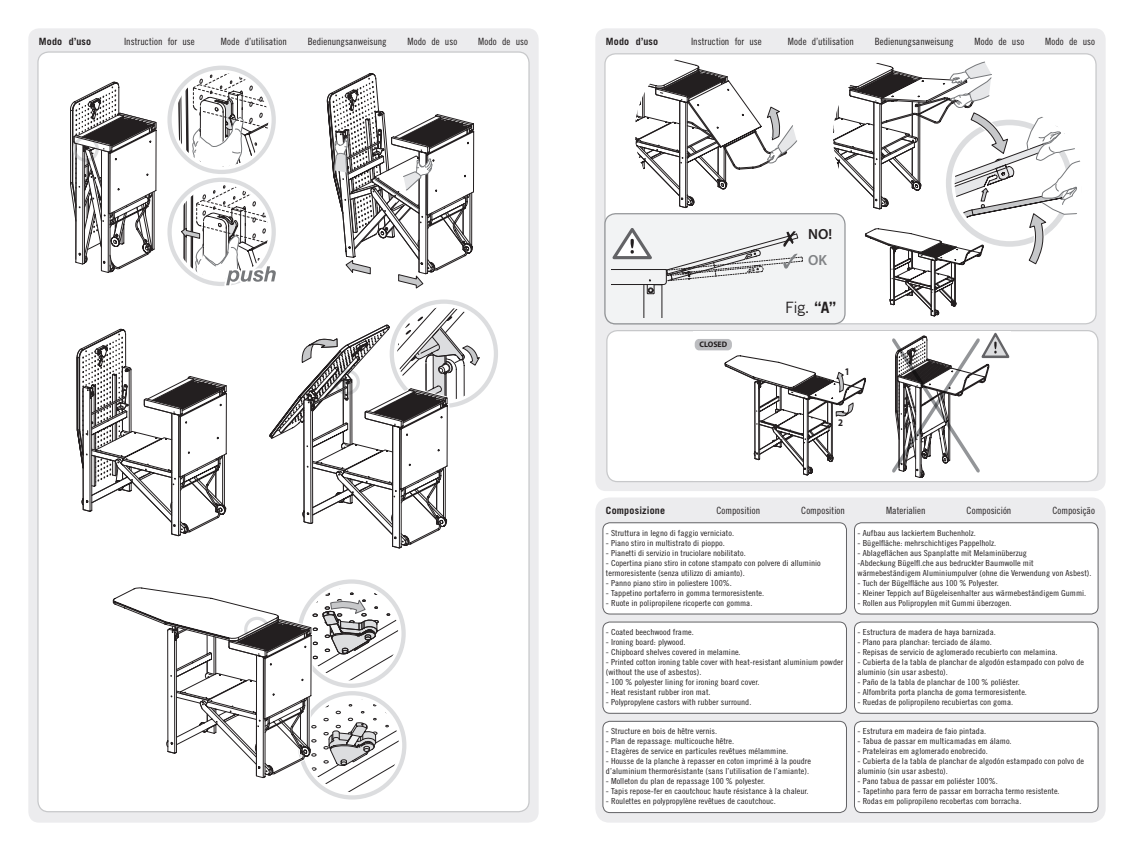
<style>
.page{position:relative;width:1134px;height:851px;background:#fff}
.page>*{position:absolute;margin:0;border:0;box-sizing:border-box;transform-origin:0 0}
.P_-_Titoli{font:15.62px "Trade Gothic";color:#231f20}
.t1{font:600 14.62px "Myriad Pro";color:#231f20}
.t2{font:600 14.62px "Myriad Pro";color:#808285}
.t3{font:700 10.25px "Myriad";color:#231f20;scale:.87 1}
.P_-_Titoli-2{font:10px "Trade Gothic Cond Eighteen";letter-spacing:.005em;color:#231f20}
.P_-_Titoli-3{font:700 10px "Trade Gothic";letter-spacing:.02em;color:#231f20}
.t4{font:8.38px/10px "Trade Gothic Cond Eighteen";color:#231f20;scale:1.11 1}
.t5{font:700 8px "Myriad";color:#231f20}
.s1{font-weight:700}
</style>
<div class="page">
<div style="left:28px;top:28px;width:511px;height:794px;background:#ececee;border-radius:11px"></div>
<div style="left:38px;top:52px;width:491px;height:759px;background:#fff;border-radius:11px"></div>
<svg style="left:70px;top:96px;width:14px;height:169px"></svg>
<hr style="left:82px;top:145px;width:1px;height:118px;background:#231f20">
<svg style="left:84px;top:81px;width:387px;height:226px"></svg>
<svg style="left:201px;top:118px;width:269px;height:189px"></svg>
<svg style="left:83px;top:131px;width:99px;height:405px"></svg>
<svg style="left:77px;top:329px;width:150px;height:206px"></svg>
<div style="left:390px;top:299px;width:108px;height:109px;border:4px solid #dcdddf;border-radius:50%"></div>
<svg style="left:304px;top:143px;width:99px;height:164px"></svg>
<svg style="left:181px;top:185px;width:99px;height:104px"></svg>
<svg style="left:270px;top:307px;width:221px;height:238px"></svg>
<svg style="left:177px;top:73px;width:91px;height:93px"></svg>
<svg style="left:327px;top:73px;width:147px;height:216px"></svg>
<svg style="left:113px;top:579px;width:294px;height:220px"></svg>
<div style="left:595px;top:28px;width:511px;height:463px;background:#ececee;border-radius:11px"></div>
<div style="left:605px;top:54px;width:491px;height:270px;background:#fff;border-radius:11px"></div>
<div style="left:607px;top:330px;width:491px;height:151px;background:#fff;border-radius:11px"></div>
<div style="left:606px;top:330px;width:492px;height:152px;border:1px solid #c7c8ca;border-radius:11px"></div>
<div style="left:605px;top:214px;width:240px;height:110px;background:#f2f3f4;border-radius:11px"></div>
<div style="left:604px;top:213px;width:242px;height:111px;border:1px solid #939598;border-radius:11px"></div>
<div style="left:595px;top:497px;width:511px;height:325px;background:#ececee;border-radius:14px"></div>
<div style="left:603px;top:522px;width:243px;height:92px;background:#fff;border-radius:7px"></div>
<div style="left:602px;top:522px;width:245px;height:92px;border:1px solid #636366;border-radius:7px"></div>
<div style="left:854px;top:522px;width:244px;height:92px;background:#fff;border-radius:7px"></div>
<div style="left:854px;top:522px;width:244px;height:92px;border:1px solid #636366;border-radius:7px"></div>
<div style="left:603px;top:622px;width:243px;height:91px;background:#fff;border-radius:7px"></div>
<div style="left:602px;top:621px;width:245px;height:92px;border:1px solid #636366;border-radius:7px"></div>
<div style="left:854px;top:622px;width:244px;height:91px;background:#fff;border-radius:7px"></div>
<div style="left:854px;top:621px;width:244px;height:92px;border:1px solid #636366;border-radius:7px"></div>
<div style="left:603px;top:721px;width:243px;height:91px;background:#fff;border-radius:7px"></div>
<div style="left:602px;top:720px;width:245px;height:92px;border:1px solid #636366;border-radius:7px"></div>
<div style="left:854px;top:721px;width:244px;height:91px;background:#fff;border-radius:7px"></div>
<div style="left:854px;top:720px;width:244px;height:92px;border:1px solid #636366;border-radius:7px"></div>
<svg style="left:635px;top:59px;width:162px;height:149px"></svg>
<svg style="left:833px;top:61px;width:248px;height:258px"></svg>
<svg style="left:694px;top:331px;width:317px;height:147px"></svg>
<hr style="left:662px;top:285px;width:1px;height:32px;background:#231f20">
<hr style="left:643px;top:284px;width:1px;height:33px;background:#231f20">
<svg style="left:612px;top:228px;width:191px;height:66px"></svg>
<p class="P_-_Titoli-3" style="left:39px;top:35px;width:54px">Modo d’uso</p>
<p class="P_-_Titoli-2" style="left:124px;top:35px;width:72px">Instruction for use</p>
<p class="P_-_Titoli-2" style="left:221px;top:35px;width:67px">Mode d’utilisation</p>
<p class="P_-_Titoli-2" style="left:308px;top:35px;width:80px">Bedienungsanweisung</p>
<p class="P_-_Titoli-2" style="left:407px;top:35px;width:51px">Modo de uso</p>
<p class="P_-_Titoli-2" style="left:478px;top:35px;width:51px">Modo de uso</p>
<p class="P_-_Titoli-3" style="left:606px;top:35px;width:54px">Modo d’uso</p>
<p class="P_-_Titoli-2" style="left:691px;top:35px;width:72px">Instruction for use</p>
<p class="P_-_Titoli-2" style="left:788px;top:35px;width:67px">Mode d’utilisation</p>
<p class="P_-_Titoli-2" style="left:875px;top:35px;width:80px">Bedienungsanweisung</p>
<p class="P_-_Titoli-2" style="left:974px;top:35px;width:51px">Modo de uso</p>
<p class="P_-_Titoli-2" style="left:1045px;top:35px;width:51px">Modo de uso</p>
<p class="t1" style="left:808px;top:225px;width:25px">NO!</p>
<p class="t2" style="left:808px;top:251px;width:20px">OK</p>
<p class="t5" style="left:699px;top:340px;width:29px">CLOSED</p>
<p class="P_-_Titoli" style="left:785px;top:298px;width:52px">Fig. <span class="s1">“A”</span></p>
<p class="t3" style="left:845px;top:366px;width:7px">1</p>
<p class="t3" style="left:838px;top:417px;width:7px">2</p>
<p class="P_-_Titoli-3" style="left:606px;top:504px;width:61px">Composizione</p>
<p class="P_-_Titoli-2" style="left:716px;top:504px;width:45px">Composition</p>
<p class="P_-_Titoli-2" style="left:801px;top:504px;width:45px">Composition</p>
<p class="P_-_Titoli-2" style="left:886px;top:504px;width:41px">Materialien</p>
<p class="P_-_Titoli-2" style="left:967px;top:504px;width:46px">Composición</p>
<p class="P_-_Titoli-2" style="left:1052px;top:504px;width:44px">Composição</p>
<p class="t4" style="left:606px;top:527px;width:117px">- Struttura in legno di faggio verniciato.</p>
<p class="t4" style="left:606px;top:537px;width:109px">- Piano stiro in multistrato di pioppo.</p>
<p class="t4" style="left:606px;top:547px;width:127px">- Pianetti di servizio in truciolare nobilitato.</p>
<p class="t4" style="left:606px;top:557px;width:195px">- Copertina piano stiro in cotone stampato con polvere di alluminio termoresistente (senza utilizzo di amianto).</p>
<p class="t4" style="left:606px;top:577px;width:115px">- Panno piano stiro in poliestere 100%.</p>
<p class="t4" style="left:606px;top:587px;width:144px">- Tappetino portaferro in gomma termoresistente.</p>
<p class="t4" style="left:606px;top:597px;width:133px">- Ruote in polipropilene ricoperte con gomma.</p>
<p class="t4" style="left:857px;top:527px;width:108px">- Aufbau aus lackiertem Buchenholz.</p>
<p class="t4" style="left:857px;top:537px;width:127px">- Bügelfläche: mehrschichtiges Pappelholz.</p>
<p class="t4" style="left:857px;top:547px;width:154px">- Ablageflächen aus Spanplatte mit Melaminüberzug</p>
<p class="t4" style="left:857px;top:557px;width:212px">-Abdeckung Bügelfl.che aus bedruckter Baumwolle mit wärmebeständigem Aluminiumpulver (ohne die Verwendung von Asbest).</p>
<p class="t4" style="left:857px;top:577px;width:129px">- Tuch der Bügelfläche aus 100 % Polyester.</p>
<p class="t4" style="left:857px;top:587px;width:207px">- Kleiner Teppich auf Bügeleisenhalter aus wärmebeständigem Gummi.</p>
<p class="t4" style="left:857px;top:597px;width:140px">- Rollen aus Polipropylen mit Gummi überzogen.</p>
<p class="t4" style="left:606px;top:626px;width:81px">- Coated beechwood frame.</p>
<p class="t4" style="left:606px;top:636px;width:73px">- Ironing board: plywood.</p>
<p class="t4" style="left:606px;top:646px;width:123px">- Chipboard shelves covered in melamine.</p>
<p class="t4" style="left:606px;top:656px;width:215px">- Printed cotton ironing table cover with heat-resistant aluminium powder (without the use of asbestos).</p>
<p class="t4" style="left:606px;top:676px;width:140px">- 100 % polyester lining for ironing board cover.</p>
<p class="t4" style="left:606px;top:686px;width:96px">- Heat resistant rubber iron mat.</p>
<p class="t4" style="left:606px;top:696px;width:133px">- Polypropylene castors with rubber surround.</p>
<p class="t4" style="left:606px;top:726px;width:102px">- Structure en bois de hêtre vernis.</p>
<p class="t4" style="left:606px;top:736px;width:117px">- Plan de repassage: multicouche hêtre.</p>
<p class="t4" style="left:606px;top:746px;width:166px">- Etagères de service en particules revêtues mélammine.</p>
<p class="t4" style="left:606px;top:756px;width:186px">- Housse de la planche à repasser en coton imprimé à la poudre d’aluminium thermorésistante (sans l’utilisation de l’amiante).</p>
<p class="t4" style="left:606px;top:776px;width:145px">- Molleton du plan de repassage 100 % polyester.</p>
<p class="t4" style="left:606px;top:786px;width:184px">- Tapis repose-fer en caoutchouc haute résistance à la chaleur.</p>
<p class="t4" style="left:606px;top:796px;width:155px">- Roulettes en polypropylène revêtues de caoutchouc.</p>
<p class="t4" style="left:857px;top:626px;width:126px">- Estructura de madera de haya barnizada.</p>
<p class="t4" style="left:857px;top:636px;width:122px">- Plano para planchar: terciado de álamo.</p>
<p class="t4" style="left:857px;top:646px;width:182px">- Repisas de servicio de aglomerado recubierto con melamina.</p>
<p class="t4" style="left:857px;top:656px;width:206px">- Cubierta de la tabla de planchar de algodón estampado con polvo de aluminio (sin usar asbesto).</p>
<p class="t4" style="left:857px;top:676px;width:148px">- Paño de la tabla de planchar de 100 % poliéster.</p>
<p class="t4" style="left:857px;top:686px;width:154px">- Alfombrita porta plancha de goma termoresistente.</p>
<p class="t4" style="left:857px;top:696px;width:142px">- Ruedas de polipropileno recubiertas con goma.</p>
<p class="t4" style="left:857px;top:726px;width:117px">- Estrutura em madeira de faio pintada.</p>
<p class="t4" style="left:857px;top:736px;width:140px">- Tabua de passar em multicamadas em álamo.</p>
<p class="t4" style="left:857px;top:746px;width:119px">- Prateleiras em aglomerado enobrecido.</p>
<p class="t4" style="left:857px;top:756px;width:206px">- Cubierta de la tabla de planchar de algodón estampado con polvo de aluminio (sin usar asbesto).</p>
<p class="t4" style="left:857px;top:776px;width:128px">- Pano tabua de passar em poliéster 100%.</p>
<p class="t4" style="left:857px;top:786px;width:184px">- Tapetinho para ferro de passar em borracha termo resistente.</p>
<p class="t4" style="left:857px;top:796px;width:149px">- Rodas em polipropileno recobertas com borracha.</p>
</div>
